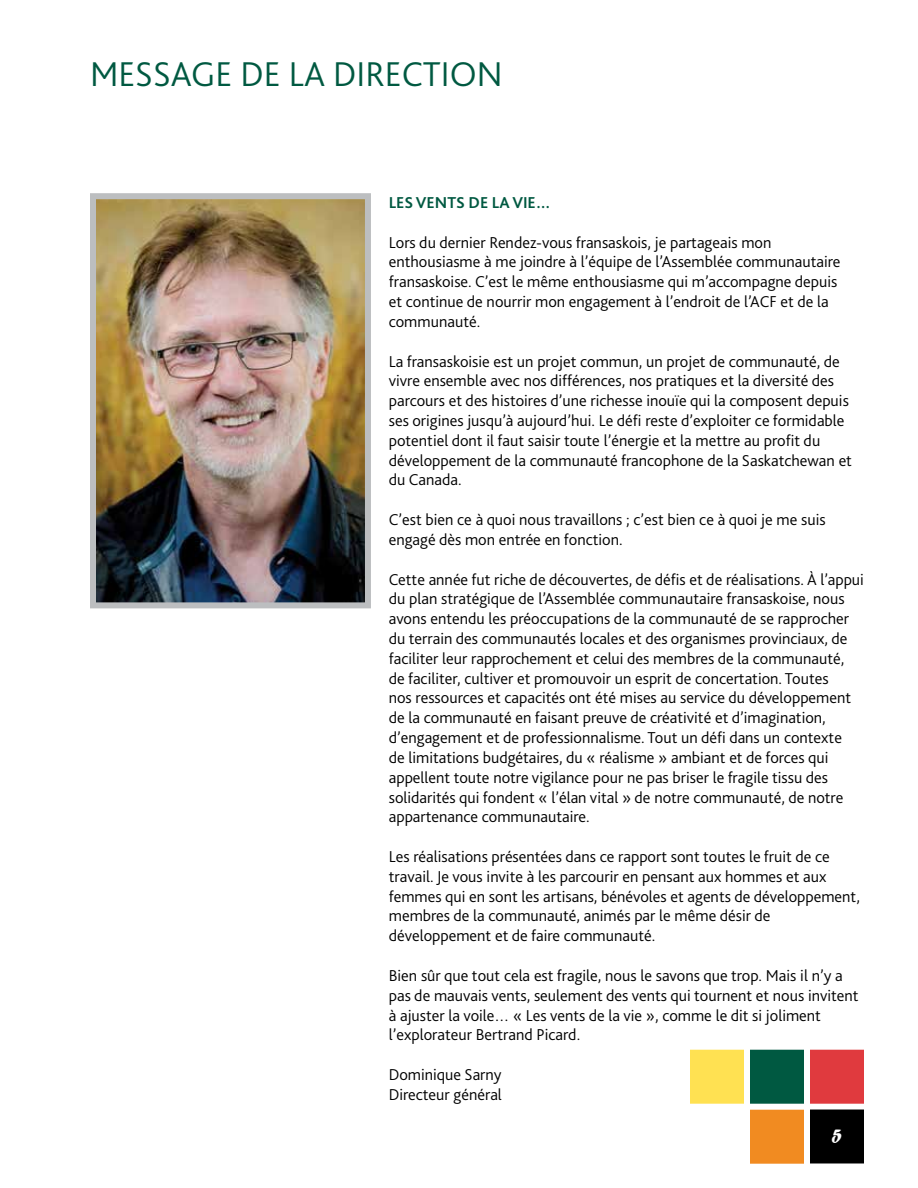
<style>
.page{position:relative;width:918px;height:1188px;background:#fff}
.page>*{position:absolute;margin:0;border:0;box-sizing:border-box;transform-origin:0 0}
.t1{font:300 36px "Bliss 2";color:#005941}
.t2{font:21px "Forte";color:#fff}
.t3{font:300 16.5px/19.8px "Bliss 2";color:#000}
.t4{font:700 16.5px "Bliss 2";color:#005941}
</style>
<div class="page">
<div style="left:747px;top:1047px;width:60px;height:60px;background:#005941;border:3px solid #fff"></div>
<div style="left:687px;top:1047px;width:60px;height:60px;background:#ffe152;border:3px solid #fff"></div>
<div style="left:807px;top:1047px;width:60px;height:60px;background:#e03a3e;border:3px solid #fff"></div>
<div style="left:747px;top:1107px;width:60px;height:60px;background:#f18b21;border:3px solid #fff"></div>
<div style="left:808px;top:1108px;width:58px;height:57px;background:#000"></div>
<div style="left:807px;top:1107px;width:60px;height:60px;border:3px solid #fff"></div>
<img style="left:97px;top:200px;width:267px;height:401px">
<div style="left:90px;top:193px;width:281px;height:415px;border:6px solid #bcbec0"></div>
<h1 class="t1" style="left:90px;top:52px;width:414px">MESSAGE DE LA DIRECTION</h1>
<p class="t4" style="left:389px;top:192px;width:164px">LES VENTS DE LA VIE…</p>
<p class="t3" style="left:389px;top:232px;width:453px">Lors du dernier Rendez-vous fransaskois, je partageais mon enthousiasme à me joindre à l’équipe de l’Assemblée communautaire fransaskoise. C’est le même enthousiasme qui m’accompagne depuis et continue de nourrir mon engagement à l’endroit de l’ACF et de la communauté.</p>
<p class="t3" style="left:389px;top:351px;width:465px">La fransaskoisie est un projet commun, un projet de communauté, de vivre ensemble avec nos différences, nos pratiques et la diversité des parcours et des histoires d’une richesse inouïe qui la composent depuis ses origines jusqu’à aujourd’hui. Le défi reste d’exploiter ce formidable potentiel dont il faut saisir toute l’énergie et la mettre au profit du développement de la communauté francophone de la Saskatchewan et du Canada.</p>
<p class="t3" style="left:389px;top:509px;width:438px">C’est bien ce à quoi nous travaillons ; c’est bien ce à quoi je me suis engagé dès mon entrée en fonction.</p>
<p class="t3" style="left:389px;top:569px;width:477px">Cette année fut riche de découvertes, de défis et de réalisations. À l’appui du plan stratégique de l’Assemblée communautaire fransaskoise, nous avons entendu les préoccupations de la communauté de se rapprocher du terrain des communautés locales et des organismes provinciaux, de faciliter leur rapprochement et celui des membres de la communauté, de faciliter, cultiver et promouvoir un esprit de concertation. Toutes<br>nos ressources et capacités ont été mises au service du développement de la communauté en faisant preuve de créativité et d’imagination, d’engagement et de professionnalisme. Tout un défi dans un contexte<br>de limitations budgétaires, du « réalisme » ambiant et de forces qui appellent toute notre vigilance pour ne pas briser le fragile tissu des solidarités qui fondent « l’élan vital » de notre communauté, de notre appartenance communautaire.</p>
<p class="t3" style="left:389px;top:846px;width:473px">Les réalisations présentées dans ce rapport sont toutes le fruit de ce travail. Je vous invite à les parcourir en pensant aux hommes et aux femmes qui en sont les artisans, bénévoles et agents de développement, membres de la communauté, animés par le même désir de développement et de faire communauté.</p>
<p class="t3" style="left:389px;top:965px;width:471px">Bien sûr que tout cela est fragile, nous le savons que trop. Mais il n’y a pas de mauvais vents, seulement des vents qui tournent et nous invitent à ajuster la voile… « Les vents de la vie », comme le dit si joliment l’explorateur Bertrand Picard.</p>
<p class="t3" style="left:389px;top:1064px;width:115px">Dominique Sarny<br>Directeur général</p>
<p class="t2" style="left:831px;top:1124px;width:12px">5</p>
</div>
